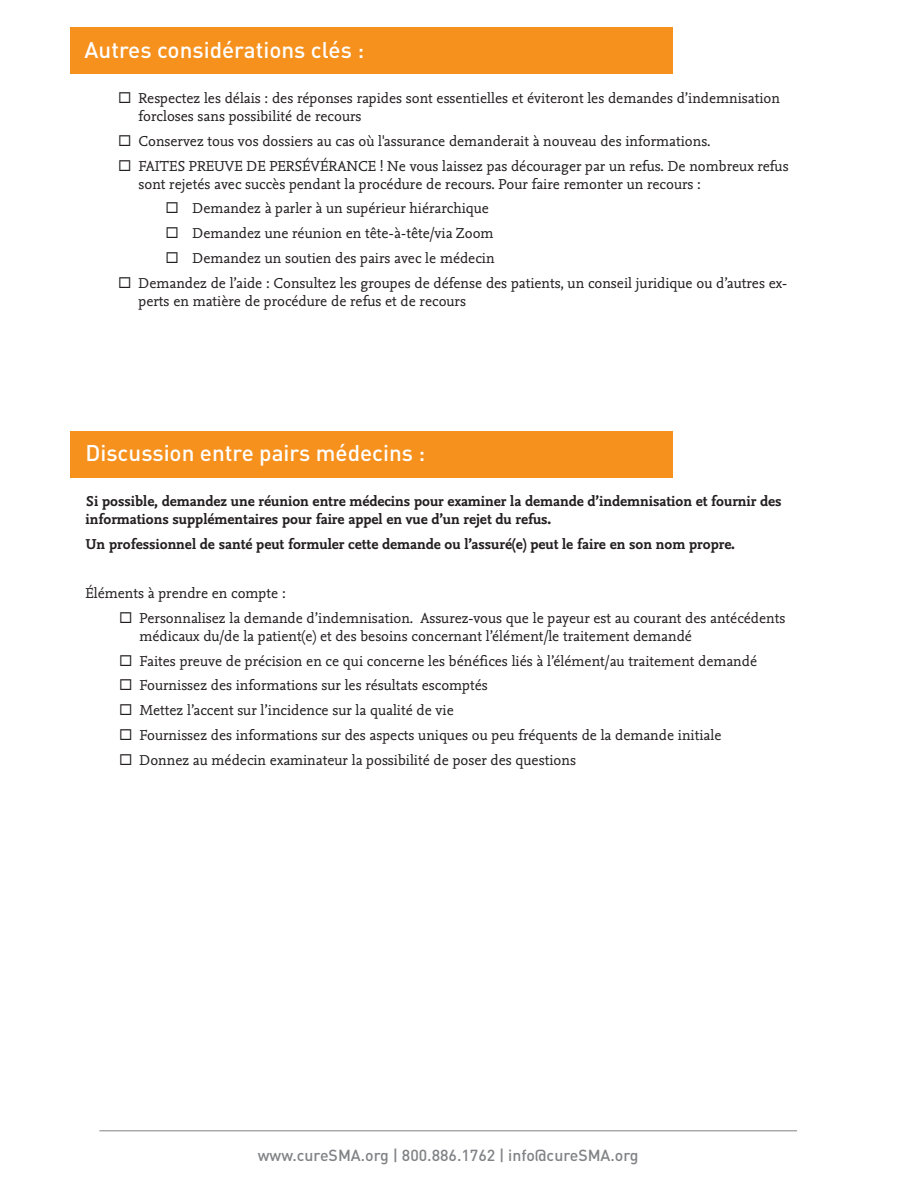
<style>
.page{position:relative;width:918px;height:1188px;background:#fff}
.page>*{position:absolute;margin:0;border:0;box-sizing:border-box;transform-origin:0 0}
.t1{font:500 22.5px "DINOT";color:#fff}
.t2{font:500 15.9px "DINOT";color:#808285}
.t3{font:15px/24.8px "Nexus Mix OT";color:#231f20}
.t4{font:700 15px/18px "Nexus Mix OT";color:#231f20}
</style>
<div class="page">
<div style="left:70px;top:27px;width:602px;height:46px;background:#f6911e"></div>
<div style="left:70px;top:431px;width:602px;height:46px;background:#f6911e"></div>
<hr style="left:99px;top:1130px;width:698px;height:1px;background:#808285">
<h1 class="t1" style="left:85px;top:36px;width:281px">Autres considérations clés :</h1>
<p class="t3" style="left:139px;top:90px;width:643px;line-height:18px">Respectez les délais : des réponses rapides sont essentielles et éviteront les demandes d’indemnisation forcloses sans possibilité de recours</p>
<p class="t3" style="left:139px;top:129px;width:652px">Conservez tous vos dossiers au cas où l'assurance demanderait à nouveau des informations.<br>FAITES PREUVE DE PERSÉVÉRANCE ! Ne vous laissez pas décourager par un refus. De nombreux refus</p>
<p class="t3" style="left:139px;top:172px;width:564px">sont rejetés avec succès pendant la procédure de recours. Pour faire remonter un recours :</p>
<p class="t3" style="left:193px;top:197px;width:298px">Demandez à parler à un supérieur hiérarchique</p>
<p class="t3" style="left:193px;top:221px;width:302px">Demandez une réunion en tête-à-tête/via Zoom</p>
<p class="t3" style="left:193px;top:246px;width:304px">Demandez un soutien des pairs avec le médecin</p>
<p class="t3" style="left:139px;top:271px;width:650px">Demandez de l’aide : Consultez les groupes de défense des patients, un conseil juridique ou d’autres ex-</p>
<p class="t3" style="left:139px;top:289px;width:329px">perts en matière de procédure de refus et de recours</p>
<h1 class="t1" style="left:86px;top:438px;width:341px">Discussion entre pairs médecins :</h1>
<p class="t4" style="left:86px;top:493px;width:698px">Si possible, demandez une réunion entre médecins pour examiner la demande d’indemnisation et fournir des informations supplémentaires pour faire appel en vue d’un rejet du refus.</p>
<p class="t4" style="left:86px;top:535px;width:651px">Un professionnel de santé peut formuler cette demande ou l’assuré(e) peut le faire en son nom propre.</p>
<p class="t3" style="left:140px;top:581px;width:647px;text-indent:-54px">Éléments à prendre en compte :<br>Personnalisez la demande d’indemnisation. Assurez-vous que le payeur est au courant des antécédents</p>
<p class="t3" style="left:140px;top:624px;width:619px">médicaux du/de la patient(e) et des besoins concernant l’élément/le traitement demandé<br>Faites preuve de précision en ce qui concerne les bénéfices liés à l’élément/au traitement demandé Fournissez des informations sur les résultats escomptés<br>Mettez l’accent sur l’incidence sur la qualité de vie<br>Fournissez des informations sur des aspects uniques ou peu fréquents de la demande initiale Donnez au médecin examinateur la possibilité de poser des questions</p>
<p class="t2" style="left:258px;top:1145px;width:382px">www.cureSMA.org | 800.886.1762 | info@cureSMA.org</p>
</div>
